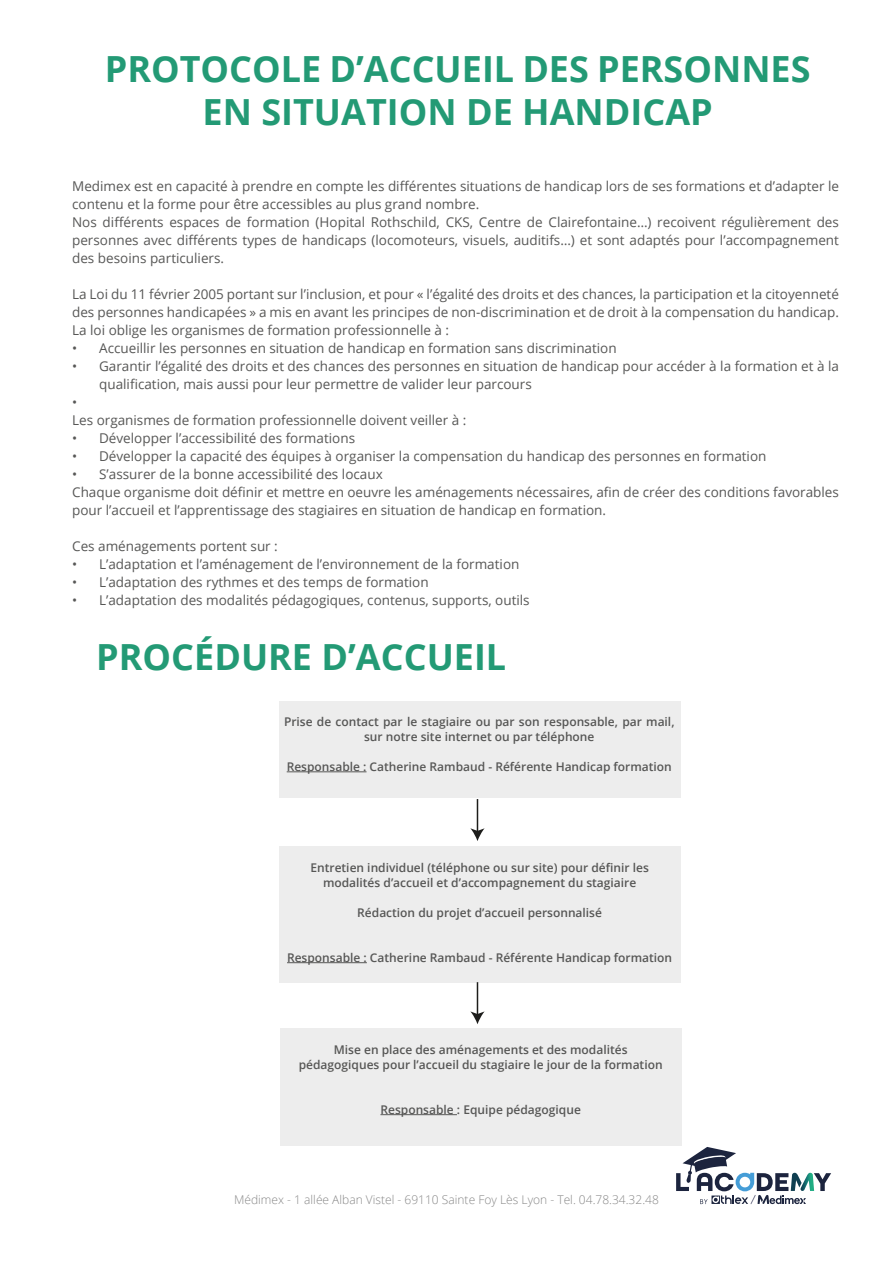
<style>
.page{position:relative;width:893px;height:1263px;background:#fff}
.page>*{position:absolute;margin:0;border:0;box-sizing:border-box;transform-origin:0 0}
.t1{font:700 36px/43.2px "Open Sans";color:#239a75;text-align:center}
.t2{font:13.5px/18px "Open Sans";color:#575756}
.t3{font:600 12px/15px "Open Sans";color:#575756;text-align:center}
.t4{font:300 12px "Open Sans";color:#878787}
</style>
<div class="page">
<svg style="left:676px;top:1147px;width:155px;height:57px"></svg>
<div style="left:280px;top:1029px;width:401px;height:117px;background:#ededed"></div>
<div style="left:279px;top:846px;width:401px;height:137px;background:#ededed"></div>
<div style="left:279px;top:702px;width:401px;height:96px;background:#ededed"></div>
<hr style="left:287px;top:771px;width:79px;height:1px;background:#575756">
<hr style="left:287px;top:962px;width:80px;height:1px;background:#575756">
<hr style="left:380px;top:1114px;width:77px;height:1px;background:#575756">
<hr style="left:477px;top:799px;width:1px;height:33px;background:#1d1d1b">
<svg style="left:470px;top:828px;width:15px;height:13px"></svg>
<hr style="left:477px;top:982px;width:1px;height:33px;background:#1d1d1b">
<svg style="left:470px;top:1011px;width:15px;height:13px"></svg>
<p class="t1" style="left:105px;top:46px;width:707px">PROTOCOLE D’ACCUEIL DES PERSONNES<br>EN SITUATION DE HANDICAP</p>
<p class="t2" style="left:72px;top:176px;width:768px">Medimex est en capacité à prendre en compte les différentes situations de handicap lors de ses formations et d’adapter le contenu et la forme pour être accessibles au plus grand nombre.</p>
<p class="t2" style="left:72px;top:212px;width:768px;text-align:justify">Nos différents espaces de formation (Hopital Rothschild, CKS, Centre de Clairefontaine…) recoivent régulièrement des personnes avec différents types de handicaps (locomoteurs, visuels, auditifs…) et sont adaptés pour l’accompagnement des besoins particuliers.</p>
<p class="t2" style="left:72px;top:284px;width:768px">La Loi du 11 février 2005 portant sur l’inclusion, et pour « l’égalité des droits et des chances, la participation et la citoyenneté des personnes handicapées » a mis en avant les principes de non-discrimination et de droit à la compensation du handicap.</p>
<p class="t2" style="left:72px;top:320px;width:378px">La loi oblige les organismes de formation professionnelle à :</p>
<p class="t2" style="left:72px;top:338px;width:546px">• Accueillir les personnes en situation de handicap en formation sans discrimination</p>
<p class="t2" style="left:99px;top:356px;width:741px;text-indent:-27px">• Garantir l’égalité des droits et des chances des personnes en situation de handicap pour accéder à la formation et à la qualification, mais aussi pour leur permettre de valider leur parcours</p>
<p class="t2" style="left:72px;top:392px;width:7px">•</p>
<p class="t2" style="left:72px;top:410px;width:396px">Les organismes de formation professionnelle doivent veiller à :</p>
<p class="t2" style="left:72px;top:428px;width:284px">• Développer l’accessibilité des formations</p>
<p class="t2" style="left:72px;top:446px;width:696px">• Développer la capacité des équipes à organiser la compensation du handicap des personnes en formation</p>
<p class="t2" style="left:72px;top:464px;width:312px">• S’assurer de la bonne accessibilité des locaux</p>
<p class="t2" style="left:72px;top:482px;width:768px">Chaque organisme doit définir et mettre en oeuvre les aménagements nécessaires, afin de créer des conditions favorables pour l’accueil et l’apprentissage des stagiaires en situation de handicap en formation.</p>
<p class="t2" style="left:72px;top:536px;width:207px">Ces aménagements portent sur :</p>
<p class="t2" style="left:72px;top:554px;width:449px">• L’adaptation et l’aménagement de l’environnement de la formation</p>
<p class="t2" style="left:72px;top:572px;width:358px">• L’adaptation des rythmes et des temps de formation</p>
<p class="t2" style="left:72px;top:590px;width:459px">• L’adaptation des modalités pédagogiques, contenus, supports, outils</p>
<p class="t1" style="left:96px;top:634px;width:412px">PROCÉDURE D’ACCUEIL</p>
<p class="t3" style="left:284px;top:714px;width:392px">Prise de contact par le stagiaire ou par son responsable, par mail, sur notre site internet ou par téléphone</p>
<p class="t3" style="left:287px;top:759px;width:387px">Responsable : Catherine Rambaud - Référente Handicap formation</p>
<p class="t3" style="left:310px;top:860px;width:340px">Entretien individuel (téléphone ou sur site) pour définir les</p>
<p class="t3" style="left:323px;top:875px;width:315px">modalités d’accueil et d’accompagnement du stagiaire</p>
<p class="t3" style="left:357px;top:905px;width:246px">Rédaction du projet d’accueil personnalisé</p>
<p class="t3" style="left:287px;top:950px;width:387px">Responsable : Catherine Rambaud - Référente Handicap formation</p>
<p class="t3" style="left:334px;top:1042px;width:295px">Mise en place des aménagements et des modalités</p>
<p class="t3" style="left:299px;top:1057px;width:365px">pédagogiques pour l’accueil du stagiaire le jour de la formation</p>
<p class="t3" style="left:380px;top:1102px;width:202px">Responsable : Equipe pédagogique</p>
<p class="t4" style="left:234px;top:1191px;width:426px">Médimex - 1 allée Alban Vistel - 69110 Sainte Foy Lès Lyon - Tel. 04.78.34.32.48</p>
</div>
